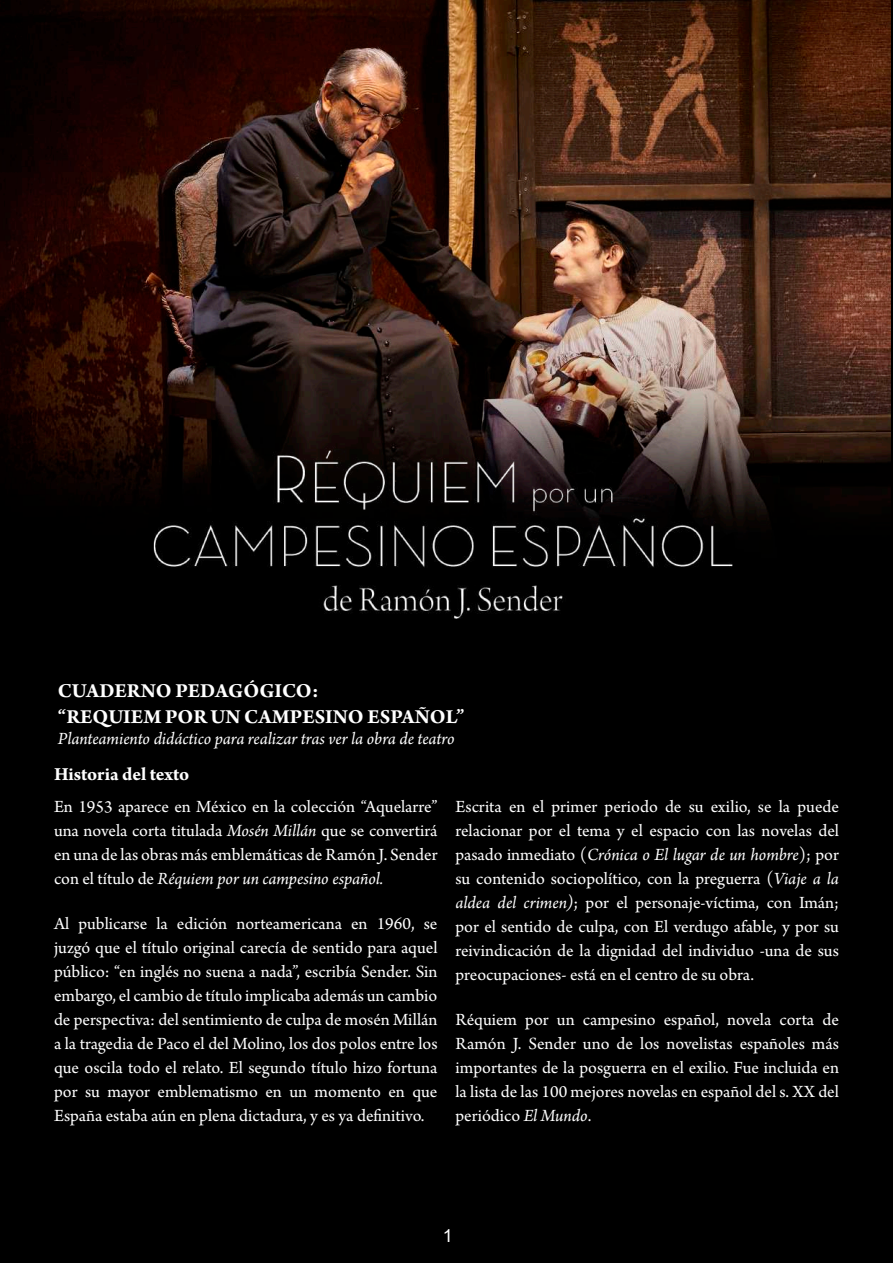
<style>
.page{position:relative;width:893px;height:1263px;background:#fff}
.page>*{position:absolute;margin:0;border:0;box-sizing:border-box;transform-origin:0 0}
.t1{font:700 21px/25.2px "Arno Pro";color:#fff}
.t2{font:700 19.5px "Arno Pro";letter-spacing:-.005em;color:#fff}
.t3{font:18px/24px "Arno Pro";color:#fff;text-align:justify}
.t4{font:italic 18px "Arno Pro";letter-spacing:-.005em;color:#fff}
.t5{font:18px "Minion Pro";color:#fff}
.t6{font:18px "Arial";color:#fff}
.s1{font-style:italic}
</style>
<div class="page">
<img style="left:0;top:0;width:893px;height:1263px">
<img style="left:140px;top:442px;width:613px;height:189px">
<p class="t1" style="left:58px;top:680px;width:408px">CUADERNO PEDAGÓGICO:<br>“REQUIEM POR UN CAMPESINO ESPAÑOL”</p>
<p class="t4" style="left:58px;top:728px;width:398px">Planteamiento didáctico para realizar tras ver la obra de teatro</p>
<p class="t2" style="left:54px;top:763px;width:137px">Historia del texto</p>
<p class="t3" style="left:54px;top:795px;width:385px">En 1953 aparece en México en la colección “Aquelarre” una novela corta titulada <span class="s1">Mosén Millán</span> que se convertirá en una de las obras más emblemáticas de Ramón J. Sender con el título de <span class="s1">Réquiem por un campesino español.</span></p>
<p class="t3" style="left:54px;top:912px;width:385px">Al publicarse la edición norteamericana en 1960, se juzgó que el título original carecía de sentido para aquel público: “en inglés no suena a nada”, escribía Sender. Sin embargo, el cambio de título implicaba además un cambio de perspectiva: del sentimiento de culpa de mosén Millán a la tragedia de Paco el del Molino, los dos polos entre los que oscila todo el relato. El segundo título hizo fortuna por su mayor emblematismo en un momento en que España estaba aún en plena dictadura, y es ya definitivo.</p>
<p class="t3" style="left:455px;top:795px;width:385px">Escrita en el primer periodo de su exilio, se la puede relacionar por el tema y el espacio con las novelas del pasado inmediato (<span class="s1">Crónica o El lugar de un hombre</span>); por su contenido sociopolítico, con la preguerra (<span class="s1">Viaje a la aldea del crimen)</span>; por el personaje-víctima, con Imán; por el sentido de culpa, con El verdugo afable, y por su reivindicación de la dignidad del individuo -una de sus preocupaciones- está en el centro de su obra.</p>
<p class="t3" style="left:455px;top:1008px;width:385px">Réquiem por un campesino español, novela corta de Ramón J. Sender uno de los novelistas españoles más importantes de la posguerra en el exilio. Fue incluida en la lista de las 100 mejores novelas en español del s. XX del periódico <span class="s1">El Mundo</span>.</p>
<p class="t6" style="left:443px;top:1224px;width:12px">1</p>
<p class="t5" style="left:442px;top:1225px;width:10px">2</p>
</div>
